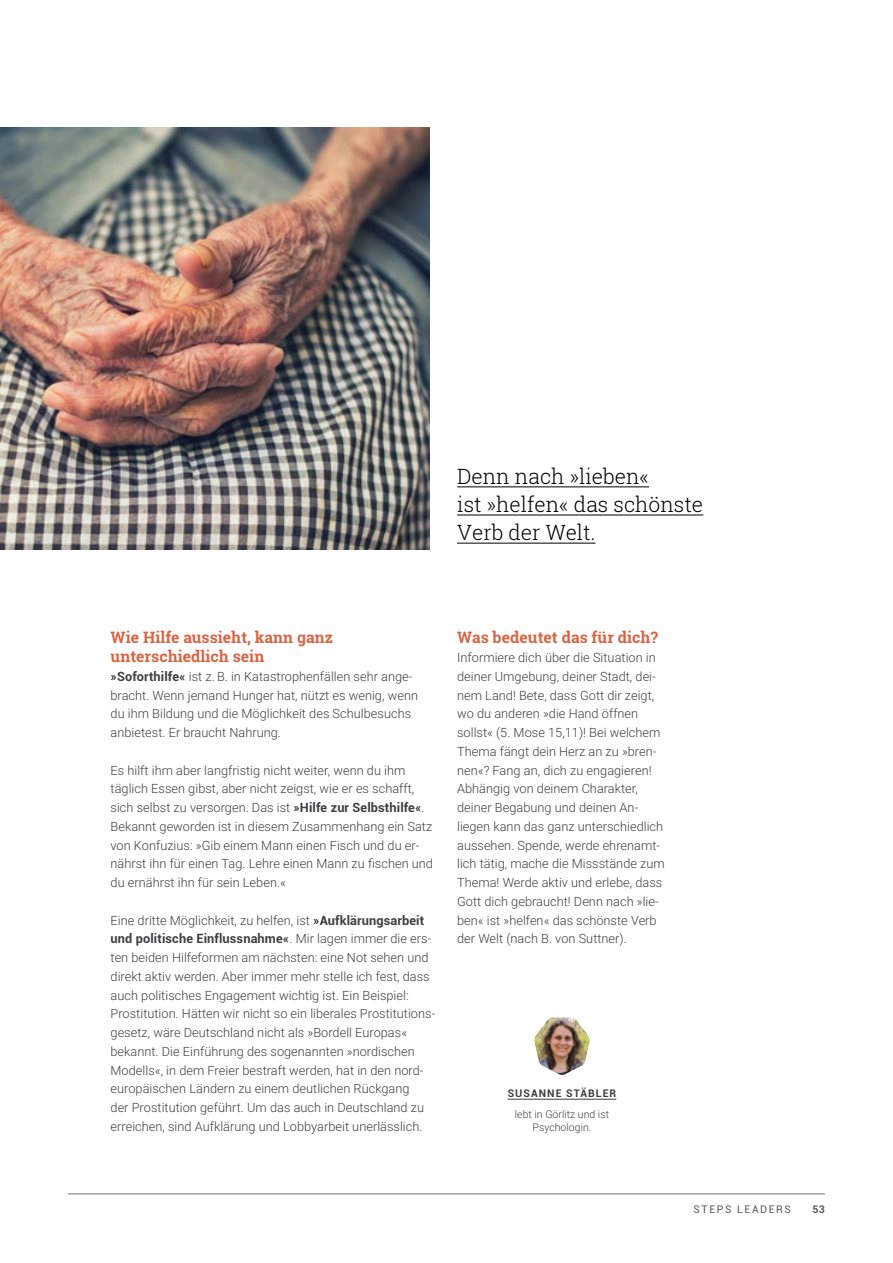
<style>
.page{position:relative;width:893px;height:1263px;background:#fff}
.page>*{position:absolute;margin:0;border:0;box-sizing:border-box;transform-origin:0 0}
.t1{font:300 21px/28px "Roboto Slab";color:#000}
.t2{font:700 15.75px/18.8px "Roboto Slab";color:#d66544}
.t3{font:300 12.75px/18.8px "Roboto";letter-spacing:.005em;color:#3e3d40}
.t4{font:300 10.5px/12.6px "Roboto";letter-spacing:.005em;color:#3e3d40;text-align:center}
.t5{font:700 10.5px "Roboto";letter-spacing:.1em;color:#3e3d40}
.t6{font:10.5px "Roboto";letter-spacing:.15em;color:#58585a}
.t7{font:700 10.5px "Roboto";color:#58585a}
.s1{font-weight:700}
</style>
<div class="page">
<hr style="left:68px;top:1193px;width:757px;height:1px;background:#707172">
<img style="left:0;top:128px;width:429px;height:421px">
<hr style="left:508px;top:1099px;width:108px;height:1px;background:#3e3d40">
<img style="left:534px;top:1017px;width:56px;height:58px">
<hr style="left:457px;top:487px;width:192px;height:1px;background:#000">
<hr style="left:457px;top:515px;width:246px;height:1px;background:#000">
<hr style="left:457px;top:543px;width:138px;height:1px;background:#000">
<h1 class="t1" style="left:457px;top:462px;width:248px">Denn nach »lieben«<br>ist »helfen« das schönste<br>Verb der Welt.</h1>
<p class="t2" style="left:111px;top:628px;width:224px">Wie Hilfe aussieht, kann ganz unterschiedlich sein</p>
<p class="t3" style="left:111px;top:666px;width:309px"><span class="s1">»Soforthilfe«</span> ist z. B. in Katastrophenfällen sehr ange&shy;bracht. Wenn jemand Hunger hat, nützt es wenig, wenn du ihm Bildung und die Möglichkeit des Schulbesuchs anbietest. Er braucht Nahrung.</p>
<p class="t3" style="left:111px;top:760px;width:324px">Es hilft ihm aber langfristig nicht weiter, wenn du ihm täglich Essen gibst, aber nicht zeigst, wie er es schafft, sich selbst zu versorgen. Das ist <span class="s1">»Hilfe zur Selbsthilfe«</span>.<br>Bekannt geworden ist in diesem Zusammenhang ein Satz von Konfuzius: »Gib einem Mann einen Fisch und du er&shy;nährst ihn für einen Tag. Lehre einen Mann zu fischen und du ernährst ihn für sein Leben.«</p>
<p class="t3" style="left:111px;top:910px;width:326px">Eine dritte Möglichkeit, zu helfen, ist <span class="s1">»Aufklärungsarbeit und politische Einflussnahme«</span>. Mir lagen immer die ers&shy;ten beiden Hilfeformen am nächsten: eine Not sehen und direkt aktiv werden. Aber immer mehr stelle ich fest, dass auch politisches Engagement wichtig ist. Ein Beispiel:<br>Prostitution. Hätten wir nicht so ein liberales Prostitutions&shy;gesetz, wäre Deutschland nicht als »Bordell Europas« bekannt. Die Einführung des sogenannten »nordischen Modells«, in dem Freier bestraft werden, hat in den nord&shy;europäischen Ländern zu einem deutlichen Rückgang<br>der Prostitution geführt. Um das auch in Deutschland zu erreichen, sind Aufklärung und Lobbyarbeit unerlässlich.</p>
<p class="t2" style="left:457px;top:628px;width:202px">Was bedeutet das für dich?</p>
<p class="t3" style="left:457px;top:648px;width:209px">Informiere dich über die Situation in deiner Umgebung, deiner Stadt, dei&shy;nem Land! Bete, dass Gott dir zeigt, wo du anderen »die Hand öffnen sollst« (5. Mose 15,11)! Bei welchem Thema fängt dein Herz an zu »bren&shy;nen«? Fang an, dich zu engagieren!<br>Abhängig von deinem Charakter, deiner Begabung und deinen An&shy;liegen kann das ganz unterschiedlich aussehen. Spende, werde ehrenamt&shy;lich tätig, mache die Missstände zum Thema! Werde aktiv und erlebe, dass Gott dich gebraucht! Denn nach »lie&shy;ben« ist »helfen« das schönste Verb der Welt (nach B. von Suttner).</p>
<p class="t5" style="left:508px;top:1086px;width:110px">SUSANNE STÄBLER</p>
<p class="t4" style="left:515px;top:1108px;width:96px">lebt in Görlitz und ist<br>Psychologin.</p>
<p class="t6" style="left:694px;top:1202px;width:99px">STEPS LEADERS</p>
<p class="t7" style="left:812px;top:1202px;width:14px">53</p>
</div>
